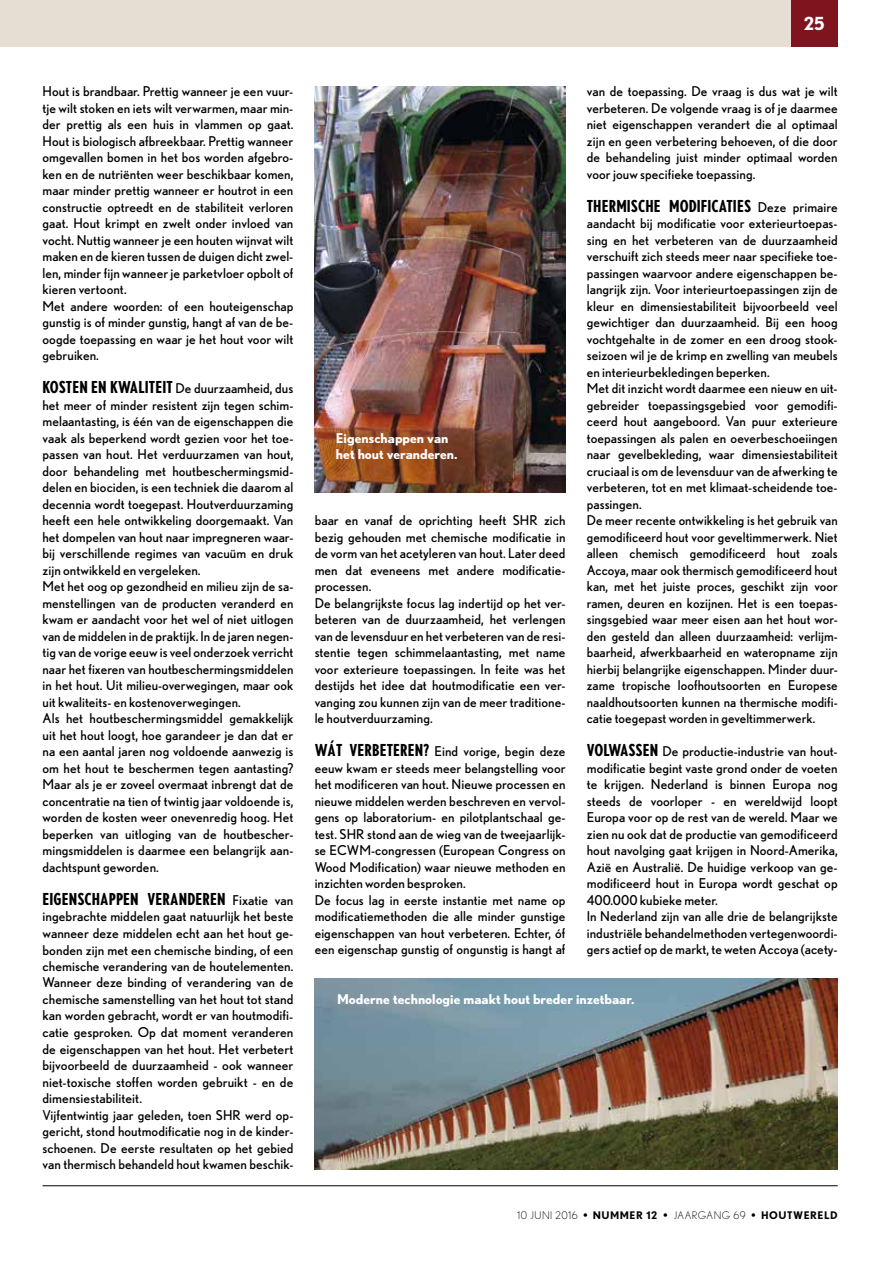
<style>
.page{position:relative;width:893px;height:1263px;background:#fff}
.page>*{position:absolute;margin:0;border:0;box-sizing:border-box;transform-origin:0 0}
.t1{font:700 18px "Nobel";color:#fff}
.t2{font:700 condensed 16.5px "Nobel";letter-spacing:.005em;color:#000}
.t3{font:13.5px/16.5px "Nobel";letter-spacing:.005em;color:#000}
.t4{font:700 13.5px/16.5px "Nobel";color:#fff}
.t5{font:700 10.5px "Nobel";letter-spacing:.05em;color:#000}
.s1{font-weight:700;font-stretch:condensed;font-size:16.5px}
.s2{font-weight:400;font-stretch:normal;font-size:13.5px}
.s3{font-weight:300}
</style>
<div class="page">
<hr style="left:43px;top:1185px;width:795px;height:1px;background:#000">
<div style="left:791px;top:0;width:47px;height:47px;background:#7f141f"></div>
<div style="left:0;top:0;width:791px;height:47px;background:#e6ded3"></div>
<img style="left:315px;top:86px;width:251px;height:406px">
<img style="left:315px;top:978px;width:523px;height:191px">
<h1 class="t1" style="left:804px;top:13px;width:23px">25</h1>
<p class="t3" style="left:43px;top:83px;width:252px">Hout is brandbaar. Prettig wanneer je een vuur&shy;tje wilt stoken en iets wilt verwarmen, maar min&shy;der prettig als een huis in vlammen op gaat.<br>Hout is biologisch afbreekbaar. Prettig wanneer omgevallen bomen in het bos worden afgebro&shy;ken en de nutriënten weer beschikbaar komen, maar minder prettig wanneer er houtrot in een constructie optreedt en de stabiliteit verloren gaat. Hout krimpt en zwelt onder invloed van vocht. Nuttig wanneer je een houten wijnvat wilt maken en de kieren tussen de duigen dicht zwel&shy;len, minder fijn wanneer je parketvloer opbolt of kieren vertoont.<br>Met andere woorden: of een houteigenschap gunstig is of minder gunstig, hangt af van de be&shy;oogde toepassing en waar je het hout voor wilt gebruiken.</p>
<p class="t3" style="left:43px;top:380px;width:252px"><span class="s1">KOSTEN EN KWALITEIT</span> De duurzaamheid, dus het meer of minder resistent zijn tegen schim&shy;melaantasting, is één van de eigenschappen die vaak als beperkend wordt gezien voor het toe&shy;passen van hout. Het verduurzamen van hout, door behandeling met houtbeschermingsmid&shy;delen en biociden, is een techniek die daarom al decennia wordt toegepast. Houtverduurzaming heeft een hele ontwikkeling doorgemaakt. Van het dompelen van hout naar impregneren waar&shy;bij verschillende regimes van vacuüm en druk zijn ontwikkeld en vergeleken.<br>Met het oog op gezondheid en milieu zijn de sa&shy;menstellingen van de producten veranderd en kwam er aandacht voor het wel of niet uitlogen van de middelen in de praktijk. In de jaren negen&shy;tig van de vorige eeuw is veel onderzoek verricht naar het fixeren van houtbeschermingsmiddelen in het hout. Uit milieu-overwegingen, maar ook uit kwaliteits- en kostenoverwegingen.<br>Als het houtbeschermingsmiddel gemakkelijk uit het hout loogt, hoe garandeer je dan dat er na een aantal jaren nog voldoende aanwezig is om het hout te beschermen tegen aantasting?<br>Maar als je er zoveel overmaat inbrengt dat de concentratie na tien of twintig jaar voldoende is, worden de kosten weer onevenredig hoog. Het beperken van uitloging van de houtbescher&shy;mingsmiddelen is daarmee een belangrijk aan&shy;dachtspunt geworden.</p>
<p class="t2" style="left:43px;top:889px;width:252px">EIGENSCHAPPEN VERANDEREN <span class="s2">Fixatie van</span></p>
<p class="t3" style="left:43px;top:908px;width:252px">ingebrachte middelen gaat natuurlijk het beste wanneer deze middelen echt aan het hout ge&shy;bonden zijn met een chemische binding, of een chemische verandering van de houtelementen.<br>Wanneer deze binding of verandering van de chemische samenstelling van het hout tot stand kan worden gebracht, wordt er van houtmodifi&shy;catie gesproken. Op dat moment veranderen de eigenschappen van het hout. Het verbetert bijvoorbeeld de duurzaamheid - ook wanneer niet-toxische stoffen worden gebruikt - en de dimensiestabiliteit.<br>Vijfentwintig jaar geleden, toen SHR werd op&shy;gericht, stond houtmodificatie nog in de kinder&shy;schoenen. De eerste resultaten op het gebied van thermisch behandeld hout kwamen beschik-</p>
<p class="t4" style="left:336px;top:429px;width:123px">Eigenschappen van het hout veranderen.</p>
<p class="t3" style="left:315px;top:512px;width:252px">baar en vanaf de oprichting heeft SHR zich bezig gehouden met chemische modificatie in de vorm van het acetyleren van hout. Later deed men dat eveneens met andere modificatie&shy;processen.<br>De belangrijkste focus lag indertijd op het ver&shy;beteren van de duurzaamheid, het verlengen van de levensduur en het verbeteren van de resi&shy;stentie tegen schimmelaantasting, met name voor exterieure toepassingen. In feite was het destijds het idee dat houtmodificatie een ver&shy;vanging zou kunnen zijn van de meer traditione&shy;le houtverduurzaming.</p>
<p class="t3" style="left:315px;top:743px;width:252px"><span class="s1">WÁT VERBETEREN?</span> Eind vorige, begin deze eeuw kwam er steeds meer belangstelling voor het modificeren van hout. Nieuwe processen en nieuwe middelen werden beschreven en vervol&shy;gens op laboratorium- en pilotplantschaal ge&shy;test. SHR stond aan de wieg van de tweejaarlijk&shy;se ECWM-congressen (European Congress on Wood Modification) waar nieuwe methoden en inzichten worden besproken.<br>De focus lag in eerste instantie met name op modificatiemethoden die alle minder gunstige eigenschappen van hout verbeteren. Echter, óf een eigenschap gunstig of ongunstig is hangt af</p>
<p class="t3" style="left:587px;top:83px;width:252px;text-align:justify">van de toepassing. De vraag is dus wat je wilt verbeteren. De volgende vraag is of je daarmee niet eigenschappen verandert die al optimaal zijn en geen verbetering behoeven, of die door de behandeling juist minder optimaal worden voor jouw specifieke toepassing.</p>
<p class="t2" style="left:587px;top:196px;width:252px">THERMISCHE MODIFICATIES <span class="s2">Deze primaire</span></p>
<p class="t3" style="left:587px;top:215px;width:252px">aandacht bij modificatie voor exterieurtoepas&shy;sing en het verbeteren van de duurzaamheid verschuift zich steeds meer naar specifieke toe&shy;passingen waarvoor andere eigenschappen be&shy;langrijk zijn. Voor interieurtoepassingen zijn de kleur en dimensiestabiliteit bijvoorbeeld veel gewichtiger dan duurzaamheid. Bij een hoog vochtgehalte in de zomer en een droog stook&shy;seizoen wil je de krimp en zwelling van meubels en interieurbekledingen beperken.<br>Met dit inzicht wordt daarmee een nieuw en uit&shy;gebreider toepassingsgebied voor gemodifi&shy;ceerd hout aangeboord. Van puur exterieure toepassingen als palen en oeverbeschoeiingen naar gevelbekleding, waar dimensiestabiliteit cruciaal is om de levensduur van de afwerking te verbeteren, tot en met klimaat-scheidende toe&shy;passingen.<br>De meer recente ontwikkeling is het gebruik van gemodificeerd hout voor geveltimmerwerk. Niet alleen chemisch gemodificeerd hout zoals Accoya, maar ook thermisch gemodificeerd hout kan, met het juiste proces, geschikt zijn voor ramen, deuren en kozijnen. Het is een toepas&shy;singsgebied waar meer eisen aan het hout wor&shy;den gesteld dan alleen duurzaamheid: verlijm&shy;baarheid, afwerkbaarheid en wateropname zijn hierbij belangrijke eigenschappen. Minder duur&shy;zame tropische loofhoutsoorten en Europese naaldhoutsoorten kunnen na thermische modifi&shy;catie toegepast worden in geveltimmerwerk.</p>
<p class="t3" style="left:587px;top:743px;width:252px"><span class="s1">VOLWASSEN</span> De productie-industrie van hout&shy;modificatie begint vaste grond onder de voeten te krijgen. Nederland is binnen Europa nog steeds de voorloper - en wereldwijd loopt Europa voor op de rest van de wereld. Maar we zien nu ook dat de productie van gemodificeerd hout navolging gaat krijgen in Noord-Amerika, Azië en Australië. De huidige verkoop van ge&shy;modificeerd hout in Europa wordt geschat op 400.000 kubieke meter.<br>In Nederland zijn van alle drie de belangrijkste industriële behandelmethoden vertegenwoordi&shy;gers actief op de markt, te weten Accoya (acety-</p>
<p class="t4" style="left:337px;top:990px;width:299px">Moderne technologie maakt hout breder inzetbaar.</p>
<p class="t5" style="left:518px;top:1208px;width:322px"><span class="s3">10 JUNI 2016</span> • NUMMER 12 • <span class="s3">JAARGANG 69</span> • HOUTWERELD</p>
</div>
